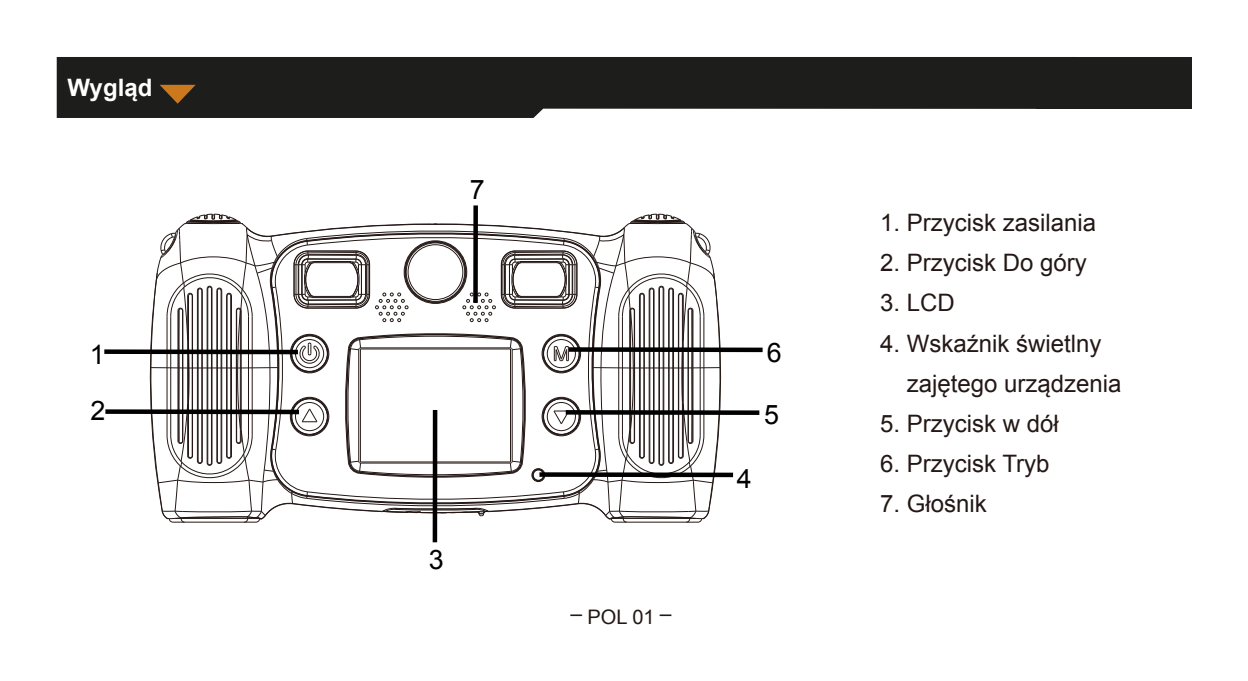
<style>
.page{position:relative;width:1248px;height:681px;background:#fff}
.page>*{position:absolute;margin:0;border:0;box-sizing:border-box;transform-origin:0 0}
.t1{font:26.8px/56.4px "Arial";color:#000}
.t2{font:24px/40px "Arial";color:#231815}
.t3{font:700 24px "Arial";color:#fff}
.t4{font:20px "Arial";color:#231815}
</style>
<div class="page">
<svg style="left:57px;top:57px;width:978px;height:61px;background:#2e2f2d"></svg>
<div style="left:1035px;top:57px;width:156px;height:52px;background:#1d1e1c"></div>
<svg style="left:160px;top:85px;width:36px;height:19px"></svg>
<svg style="left:149px;top:213px;width:575px;height:328px"></svg>
<div style="left:104px;top:349px;width:194px;height:5px;background:#000"></div>
<div style="left:105px;top:409px;width:194px;height:5px;background:#000"></div>
<div style="left:569px;top:347px;width:193px;height:5px;background:#000"></div>
<div style="left:565px;top:410px;width:194px;height:5px;background:#000"></div>
<div style="left:432px;top:410px;width:5px;height:132px;background:#000"></div>
<div style="left:473px;top:205px;width:5px;height:98px;background:#000"></div>
<div style="left:539px;top:472px;width:194px;height:5px;background:#000"></div>
<p class="t3" style="left:67px;top:72px;width:86px">Wygląd</p>
<p class="t1" style="left:470px;top:162px;width:16px">7</p>
<p class="t1" style="left:90px;top:326px;width:17px">1<br>2</p>
<p class="t1" style="left:766px;top:325px;width:16px">6</p>
<p class="t1" style="left:764px;top:386px;width:16px">5</p>
<p class="t1" style="left:428px;top:531px;width:16px">3</p>
<p class="t4" style="left:570px;top:591px;width:13px">_</p>
<p class="t4" style="left:587px;top:603px;width:69px">POL 01</p>
<p class="t4" style="left:660px;top:591px;width:13px">_</p>
<p class="t1" style="left:736px;top:450px;width:16px">4</p>
<p class="t2" style="left:880px;top:203px;width:218px">1. Przycisk zasilania</p>
<p class="t2" style="left:880px;top:243px;width:208px">2. Przycisk Do góry</p>
<p class="t2" style="left:880px;top:283px;width:76px">3. LCD</p>
<p class="t2" style="left:906px;top:323px;width:216px;text-indent:-27px">4. Wskaźnik świetlny zajętego urządzenia</p>
<p class="t2" style="left:880px;top:403px;width:180px">5. Przycisk w dół</p>
<p class="t2" style="left:880px;top:443px;width:171px">6. Przycisk Tryb</p>
<p class="t2" style="left:880px;top:483px;width:108px">7. Głośnik</p>
</div>
